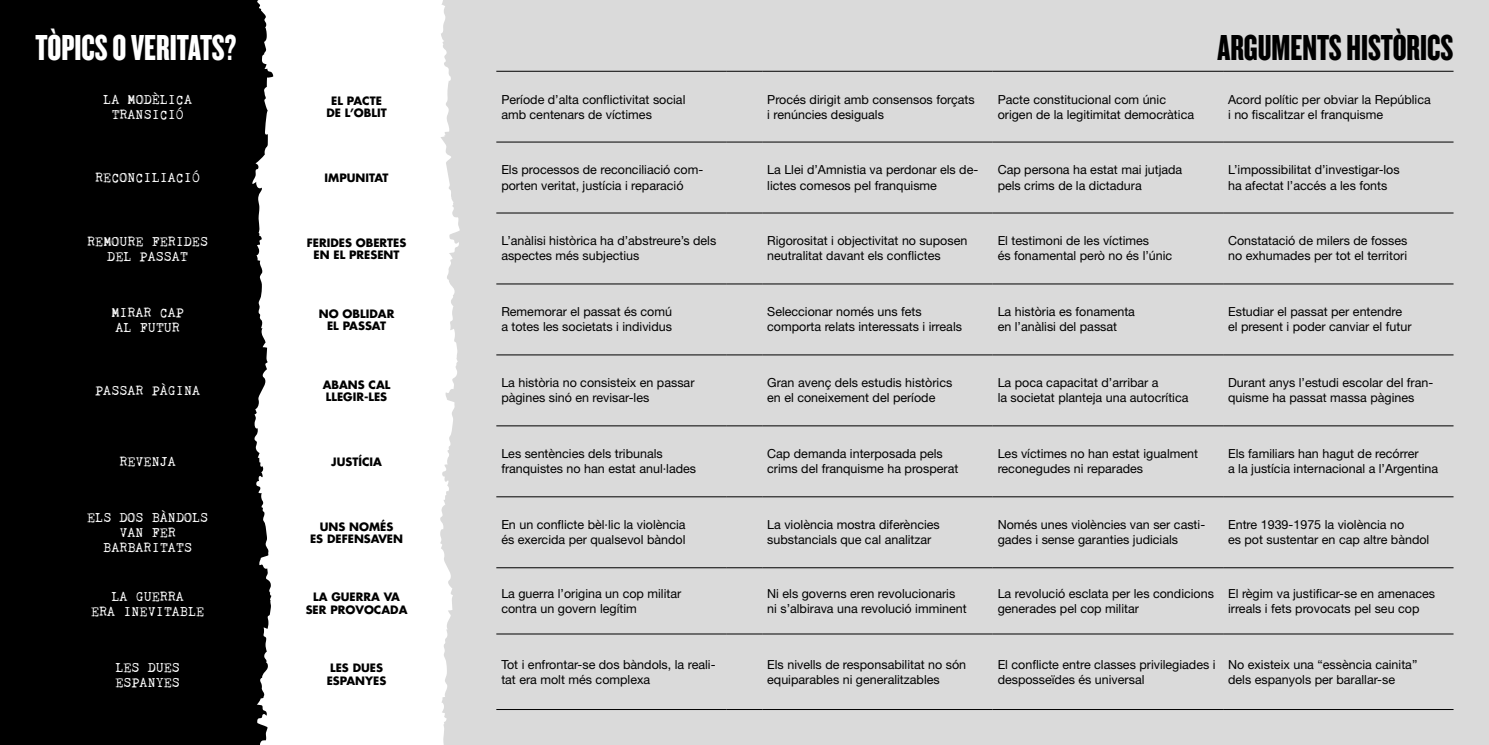
<style>
.page{position:relative;width:1489px;height:745px;background:#fff}
.page>*{position:absolute;margin:0;border:0;box-sizing:border-box;transform-origin:0 0}
.t1{font:37.5px "Knockout HTF68 Full Featherwt";color:#000}
.t2{font:37.5px "Knockout HTF68 Full Featherwt";color:#fff}
.t3{font:13.75px/15px "Kingthings Trypewriter 2";color:#fff;text-align:center}
.t4{font:12.5px/15px "Helvetica Neue LT Std";color:#000}
.t5{font:700 11.25px/12.5px "Futura Std";color:#000;text-align:center}
</style>
<div class="page">
<div style="left:0;top:0;width:735px;height:744px;background:#000"></div>
<svg style="left:252px;top:0;width:180px;height:744px;background:#ededed"></svg>
<div style="left:432px;top:0;width:1056px;height:744px;background:#dadada"></div>
<hr style="left:496px;top:71px;width:230px;height:1px;background:#000">
<hr style="left:726px;top:71px;width:36px;height:1px;background:#000">
<hr style="left:762px;top:71px;width:230px;height:1px;background:#000">
<hr style="left:992px;top:71px;width:230px;height:1px;background:#000">
<hr style="left:1222px;top:71px;width:231px;height:1px;background:#000">
<hr style="left:496px;top:142px;width:230px;height:1px;background:#000">
<hr style="left:726px;top:142px;width:36px;height:1px;background:#000">
<hr style="left:762px;top:142px;width:230px;height:1px;background:#000">
<hr style="left:992px;top:142px;width:230px;height:1px;background:#000">
<hr style="left:1222px;top:142px;width:231px;height:1px;background:#000">
<hr style="left:496px;top:212px;width:230px;height:1px;background:#000">
<hr style="left:726px;top:212px;width:36px;height:1px;background:#000">
<hr style="left:762px;top:212px;width:230px;height:1px;background:#000">
<hr style="left:992px;top:212px;width:230px;height:1px;background:#000">
<hr style="left:1222px;top:212px;width:231px;height:1px;background:#000">
<hr style="left:496px;top:283px;width:230px;height:1px;background:#000">
<hr style="left:726px;top:283px;width:36px;height:1px;background:#000">
<hr style="left:762px;top:283px;width:230px;height:1px;background:#000">
<hr style="left:992px;top:283px;width:230px;height:1px;background:#000">
<hr style="left:1222px;top:283px;width:231px;height:1px;background:#000">
<hr style="left:496px;top:354px;width:230px;height:1px;background:#000">
<hr style="left:726px;top:354px;width:36px;height:1px;background:#000">
<hr style="left:762px;top:354px;width:230px;height:1px;background:#000">
<hr style="left:992px;top:354px;width:230px;height:1px;background:#000">
<hr style="left:1222px;top:354px;width:231px;height:1px;background:#000">
<hr style="left:496px;top:425px;width:230px;height:1px;background:#000">
<hr style="left:726px;top:425px;width:36px;height:1px;background:#000">
<hr style="left:762px;top:425px;width:230px;height:1px;background:#000">
<hr style="left:992px;top:425px;width:230px;height:1px;background:#000">
<hr style="left:1222px;top:425px;width:231px;height:1px;background:#000">
<hr style="left:496px;top:496px;width:230px;height:1px;background:#000">
<hr style="left:726px;top:496px;width:36px;height:1px;background:#000">
<hr style="left:762px;top:496px;width:230px;height:1px;background:#000">
<hr style="left:992px;top:496px;width:230px;height:1px;background:#000">
<hr style="left:1222px;top:496px;width:231px;height:1px;background:#000">
<hr style="left:496px;top:567px;width:230px;height:1px;background:#000">
<hr style="left:726px;top:567px;width:36px;height:1px;background:#000">
<hr style="left:762px;top:567px;width:230px;height:1px;background:#000">
<hr style="left:992px;top:567px;width:230px;height:1px;background:#000">
<hr style="left:1222px;top:567px;width:231px;height:1px;background:#000">
<hr style="left:496px;top:633px;width:230px;height:1px;background:#000">
<hr style="left:726px;top:633px;width:36px;height:1px;background:#000">
<hr style="left:762px;top:633px;width:230px;height:1px;background:#000">
<hr style="left:992px;top:633px;width:230px;height:1px;background:#000">
<hr style="left:1222px;top:633px;width:231px;height:1px;background:#000">
<hr style="left:496px;top:708px;width:230px;height:1px;background:#000">
<hr style="left:726px;top:708px;width:36px;height:1px;background:#000">
<hr style="left:762px;top:708px;width:230px;height:1px;background:#000">
<hr style="left:992px;top:708px;width:230px;height:1px;background:#000">
<hr style="left:1222px;top:708px;width:231px;height:1px;background:#000">
<h1 class="t2" style="left:35px;top:29px;width:202px">TÒPICS O VERITATS?</h1>
<h1 class="t1" style="left:1217px;top:29px;width:237px">ARGUMENTS HISTÒRICS</h1>
<p class="t3" style="left:103px;top:92px;width:90px">LA MODÈLICA<br>TRANSICIÓ</p>
<p class="t5" style="left:326px;top:94px;width:62px">EL PACTE<br>DE L’OBLIT</p>
<p class="t4" style="left:501px;top:91px;width:186px">Període d’alta conflictivitat social amb centenars de víctimes</p>
<p class="t4" style="left:767px;top:91px;width:209px">Procés dirigit amb consensos forçats i renúncies desiguals</p>
<p class="t4" style="left:997px;top:91px;width:198px">Pacte constitucional com únic origen de la legitimitat democràtica</p>
<p class="t4" style="left:1227px;top:91px;width:204px">Acord polític per obviar la República i no fiscalitzar el franquisme</p>
<p class="t3" style="left:95px;top:170px;width:106px">RECONCILIACIÓ</p>
<p class="t5" style="left:324px;top:171px;width:65px">IMPUNITAT</p>
<p class="t4" style="left:501px;top:162px;width:203px">Els processos de reconciliació com&shy;porten veritat, justícia i reparació</p>
<p class="t4" style="left:767px;top:162px;width:212px">La Llei d’Amnistia va perdonar els de&shy;lictes comesos pel franquisme</p>
<p class="t4" style="left:997px;top:162px;width:186px">Cap persona ha estat mai jutjada pels crims de la dictadura</p>
<p class="t4" style="left:1227px;top:162px;width:173px">L’impossibilitat d’investigar-los ha afectat l’accés a les fonts</p>
<p class="t3" style="left:87px;top:233px;width:122px">REMOURE FERIDES<br>DEL PASSAT</p>
<p class="t5" style="left:307px;top:236px;width:101px">FERIDES OBERTES<br>EN EL PRESENT</p>
<p class="t4" style="left:501px;top:233px;width:216px">L’anàlisi històrica ha d’abstreure’s dels aspectes més subjectius</p>
<p class="t4" style="left:767px;top:233px;width:202px">Rigorositat i objectivitat no suposen neutralitat davant els conflictes</p>
<p class="t4" style="left:997px;top:233px;width:176px">El testimoni de les víctimes<br>és fonamental però no és l’únic</p>
<p class="t4" style="left:1227px;top:233px;width:181px">Constatació de milers de fosses no exhumades per tot el territori</p>
<p class="t3" style="left:111px;top:304px;width:74px;text-align:left">MIRAR CAP<br>AL FUTUR</p>
<p class="t5" style="left:319px;top:307px;width:77px">NO OBLIDAR<br>EL PASSAT</p>
<p class="t4" style="left:501px;top:304px;width:172px">Rememorar el passat és comú a totes les societats i individus</p>
<p class="t4" style="left:767px;top:304px;width:196px">Seleccionar només uns fets comporta relats interessats i irreals</p>
<p class="t4" style="left:997px;top:304px;width:139px">La història es fonamenta en l’anàlisi del passat</p>
<p class="t4" style="left:1227px;top:304px;width:185px">Estudiar el passat per entendre el present i poder canviar el futur</p>
<p class="t3" style="left:95px;top:383px;width:106px">PASSAR PÀGINA</p>
<p class="t5" style="left:323px;top:378px;width:69px;text-align:left">ABANS CAL<br>LLEGIR-LES</p>
<p class="t4" style="left:501px;top:375px;width:195px">La història no consisteix en passar pàgines sinó en revisar-les</p>
<p class="t4" style="left:767px;top:375px;width:186px">Gran avenç dels estudis històrics en el coneixement del període</p>
<p class="t4" style="left:997px;top:375px;width:192px">La poca capacitat d’arribar a<br>la societat planteja una autocrítica</p>
<p class="t4" style="left:1227px;top:375px;width:207px">Durant anys l’estudi escolar del fran&shy;quisme ha passat massa pàgines</p>
<p class="t3" style="left:119px;top:454px;width:58px">REVENJA</p>
<p class="t5" style="left:331px;top:455px;width:52px">JUSTÍCIA</p>
<p class="t4" style="left:501px;top:446px;width:196px">Les sentències dels tribunals franquistes no han estat anul·lades</p>
<p class="t4" style="left:767px;top:446px;width:193px">Cap demanda interposada pels crims del franquisme ha prosperat</p>
<p class="t4" style="left:997px;top:446px;width:202px">Les víctimes no han estat igualment reconegudes ni reparades</p>
<p class="t4" style="left:1227px;top:446px;width:212px">Els familiars han hagut de recórrer<br>a la justícia internacional a l’Argentina</p>
<p class="t3" style="left:87px;top:509px;width:122px">ELS DOS BÀNDOLS<br>VAN FER<br>BARBARITATS</p>
<p class="t5" style="left:310px;top:519px;width:94px">UNS NOMÉS<br>ES DEFENSAVEN</p>
<p class="t3" style="left:91px;top:588px;width:114px">LA GUERRA<br>ERA INEVITABLE</p>
<p class="t5" style="left:306px;top:590px;width:103px">LA GUERRA VA<br>SER PROVOCADA</p>
<p class="t4" style="left:501px;top:516px;width:186px">En un conflicte bèl·lic la violència és exercida per qualsevol bàndol</p>
<p class="t4" style="left:767px;top:516px;width:174px">La violència mostra diferències substancials que cal analitzar</p>
<p class="t4" style="left:997px;top:516px;width:209px">Només unes violències van ser casti&shy;gades i sense garanties judicials</p>
<p class="t4" style="left:1227px;top:516px;width:203px">Entre 1939-1975 la violència no<br>es pot sustentar en cap altre bàndol</p>
<p class="t4" style="left:501px;top:585px;width:181px">La guerra l’origina un cop militar contra un govern legítim</p>
<p class="t4" style="left:767px;top:585px;width:201px">Ni els governs eren revolucionaris ni s’albirava una revolució imminent</p>
<p class="t4" style="left:997px;top:585px;width:218px">La revolució esclata per les condicions generades pel cop militar</p>
<p class="t4" style="left:1227px;top:585px;width:208px">El règim va justificar-se en amenaces irreals i fets provocats pel seu cop</p>
<p class="t3" style="left:115px;top:659px;width:66px;text-align:left">LES DUES<br>ESPANYES</p>
<p class="t5" style="left:327px;top:661px;width:61px;text-align:left">LES DUES<br>ESPANYES</p>
<p class="t4" style="left:501px;top:656px;width:216px">Tot i enfrontar-se dos bàndols, la reali&shy;tat era molt més complexa</p>
<p class="t4" style="left:767px;top:656px;width:200px">Els nivells de responsabilitat no són equiparables ni generalitzables</p>
<p class="t4" style="left:997px;top:656px;width:219px">El conflicte entre classes privilegiades i desposseïdes és universal</p>
<p class="t4" style="left:1227px;top:656px;width:191px">No existeix una “essència cainita” dels espanyols per barallar-se</p>
</div>
